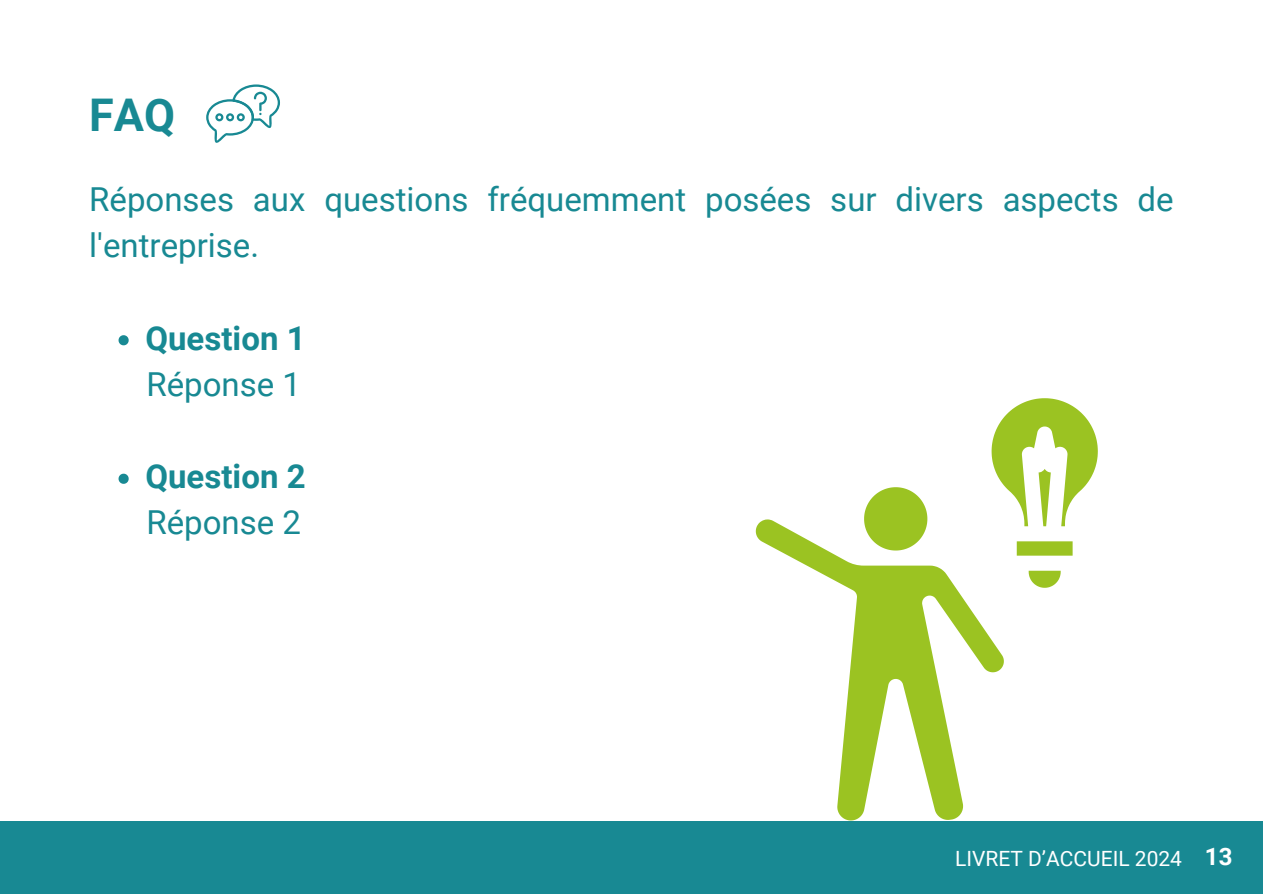
<style>
.page{position:relative;width:1263px;height:894px;background:#fff}
.page>*{position:absolute;margin:0;border:0;box-sizing:border-box;transform-origin:0 0}
.t1{font:700 45px "Roboto";color:#188993}
.t2{font:33px/46.2px "Roboto";color:#188993}
.t3{font:700 33px "Roboto";color:#188993}
.t4{font:700 24px "Roboto";color:#fff}
.t5{font:21px "Roboto";color:#fff}
</style>
<div class="page">
<svg style="left:864px;top:487px;width:63px;height:32px"></svg>
<svg style="left:756px;top:519px;width:248px;height:301px"></svg>
<svg style="left:1029px;top:570px;width:32px;height:17px"></svg>
<svg style="left:1017px;top:541px;width:56px;height:14px"></svg>
<svg style="left:991px;top:398px;width:107px;height:128px"></svg>
<svg style="left:119px;top:335px;width:10px;height:10px"></svg>
<svg style="left:119px;top:473px;width:10px;height:10px"></svg>
<div style="left:0;top:821px;width:1263px;height:72px;background:#188993"></div>
<svg style="left:206px;top:84px;width:74px;height:59px"></svg>
<p class="t1" style="left:89px;top:89px;width:87px">FAQ</p>
<h1 class="t2" style="left:89px;top:177px;width:1086px">Réponses aux questions fréquemment posées sur divers aspects de l'entreprise.</h1>
<h2 class="t3" style="left:145px;top:319px;width:162px">Question 1</h2>
<p class="t2" style="left:146px;top:361px;width:156px">Réponse 1</p>
<h2 class="t3" style="left:145px;top:457px;width:162px">Question 2</h2>
<p class="t2" style="left:146px;top:500px;width:156px">Réponse 2</p>
<p class="t5" style="left:955px;top:845px;width:228px">LIVRET D’ACCUEIL 2024</p>
<h2 class="t4" style="left:1205px;top:842px;width:29px">13</h2>
</div>
